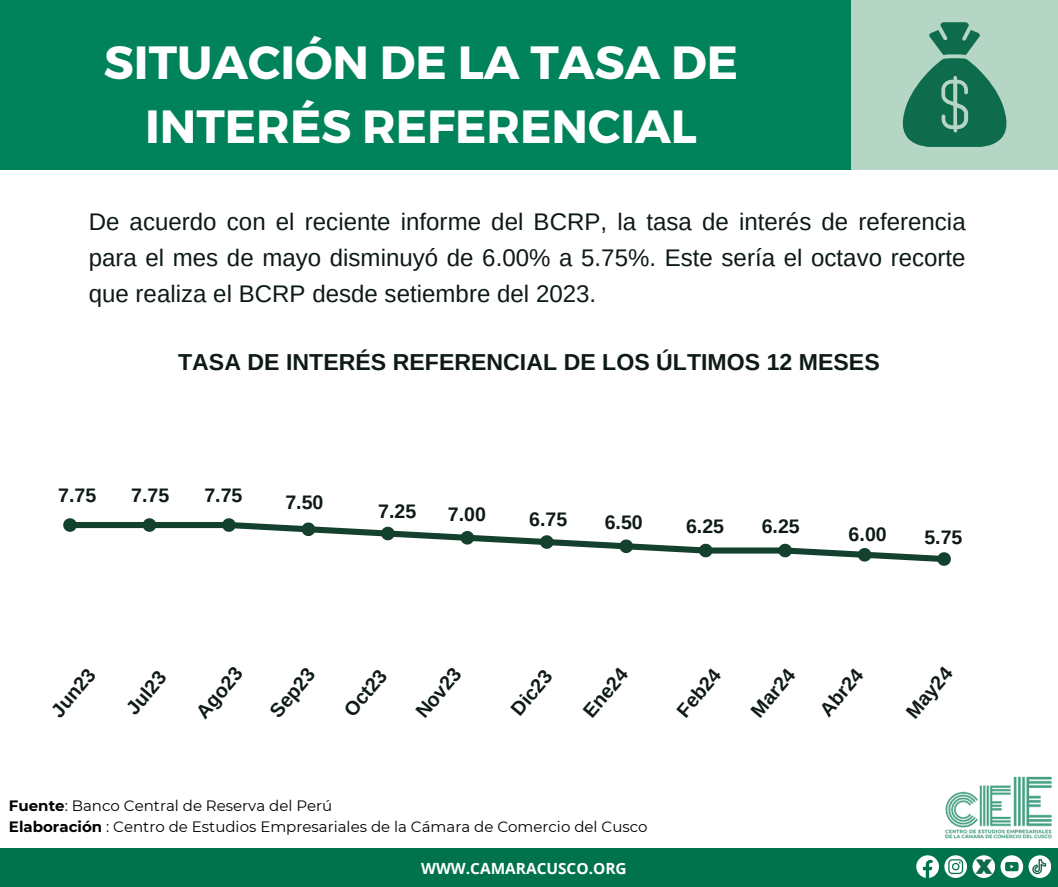
<style>
.page{position:relative;width:1058px;height:887px;background:#fff}
.page>*{position:absolute;margin:0;border:0;box-sizing:border-box;transform-origin:0 0}
.t1{font:700 46.5px/64.2px "Montserrat";color:#fff;text-align:center}
.t2{font:24px/36px "Arimo";color:#0e1a14;text-align:justify}
.t3{font:700 23.1px "Arimo";color:#0e1a14}
.t4{font:700 19.5px "Arimo";color:#0e1a14}
.t5{font:700 15.45px "Open Sans";color:#fff}
.t6{font:15px "Montserrat";color:#000}
.s1{font-weight:700}
</style>
<div class="page">
<div style="left:0;top:0;width:851px;height:169px;background:#00825a"></div>
<div style="left:851px;top:0;width:207px;height:169px;background:#b5d5c5"></div>
<div style="left:0;top:848px;width:1058px;height:38px;background:#00734d"></div>
<svg style="left:916px;top:855px;width:22px;height:22px"></svg>
<svg style="left:944px;top:855px;width:22px;height:22px"></svg>
<svg style="left:1000px;top:855px;width:23px;height:22px"></svg>
<div style="left:1028px;top:855px;width:23px;height:22px;background:#fff;border-radius:50%"></div>
<svg style="left:1032px;top:859px;width:14px;height:15px"></svg>
<svg style="left:972px;top:855px;width:23px;height:22px"></svg>
<svg style="left:975px;top:859px;width:17px;height:14px"></svg>
<img style="left:945px;top:776px;width:107px;height:63px">
<div style="left:70px;top:522px;width:79px;height:6px;background:#14412e"></div>
<div style="left:149px;top:522px;width:80px;height:6px;background:#14412e"></div>
<div style="left:705px;top:547px;width:80px;height:6px;background:#14412e"></div>
<svg style="left:63px;top:518px;width:14px;height:14px"></svg>
<svg style="left:143px;top:518px;width:13px;height:14px"></svg>
<svg style="left:222px;top:518px;width:490px;height:39px"></svg>
<svg style="left:778px;top:543px;width:172px;height:23px"></svg>
<svg style="left:902px;top:22px;width:105px;height:125px"></svg>
<p class="t1" style="left:104px;top:28px;width:636px">SITUACIÓN DE LA TASA DE<br>INTERÉS REFERENCIAL</p>
<h4 class="t2" style="left:89px;top:204px;width:878px">De acuerdo con el reciente informe del BCRP, la tasa de interés de referencia para el mes de mayo disminuyó de 6.00% a 5.75%. Este sería el octavo recorte que realiza el BCRP desde setiembre del 2023.</h4>
<p class="t3" style="left:178px;top:349px;width:703px">TASA DE INTERÉS REFERENCIAL DE LOS ÚLTIMOS 12 MESES</p>
<h4 class="t4" style="left:58px;top:485px;width:40px">7.75</h4>
<h4 class="t4" style="left:131px;top:485px;width:40px">7.75</h4>
<h4 class="t4" style="left:204px;top:485px;width:40px">7.75</h4>
<h4 class="t4" style="left:285px;top:491px;width:40px">7.50</h4>
<h4 class="t4" style="left:378px;top:500px;width:40px">7.25</h4>
<h4 class="t4" style="left:448px;top:503px;width:40px">7.00</h4>
<h4 class="t4" style="left:529px;top:508px;width:40px">6.75</h4>
<h4 class="t4" style="left:604px;top:511px;width:40px">6.50</h4>
<h4 class="t4" style="left:686px;top:515px;width:40px">6.25</h4>
<h4 class="t4" style="left:761px;top:515px;width:40px">6.25</h4>
<p class="t4" style="left:848px;top:523px;width:40px">6.00</p>
<p class="t4" style="left:924px;top:526px;width:40px">5.75</p>
<h4 class="t4" style="left:47px;top:707px;width:58px;rotate:-50deg">Jun23</h4>
<h4 class="t4" style="left:122px;top:704px;width:52px;rotate:-50deg">Jul23</h4>
<h4 class="t4" style="left:192px;top:708px;width:61px;rotate:-50deg">Ago23</h4>
<h4 class="t4" style="left:265px;top:707px;width:59px;rotate:-50deg">Sep23</h4>
<h4 class="t4" style="left:339px;top:706px;width:56px;rotate:-50deg">Oct23</h4>
<h4 class="t4" style="left:411px;top:708px;width:60px;rotate:-50deg">Nov23</h4>
<h4 class="t4" style="left:506px;top:705px;width:54px;rotate:-50deg">Dic23</h4>
<h4 class="t4" style="left:578px;top:707px;width:59px;rotate:-50deg">Ene24</h4>
<h4 class="t4" style="left:672px;top:707px;width:58px;rotate:-50deg">Feb24</h4>
<h4 class="t4" style="left:746px;top:707px;width:58px;rotate:-50deg">Mar24</h4>
<h4 class="t4" style="left:815px;top:707px;width:57px;rotate:-50deg">Abr24</h4>
<h4 class="t4" style="left:901px;top:708px;width:61px;rotate:-50deg">May24</h4>
<h3 class="t6" style="left:9px;top:796px;width:325px"><span class="s1">Fuente</span>: Banco Central de Reserva del Perú</h3>
<h2 class="t6" style="left:9px;top:817px;width:640px"><span class="s1">Elaboración</span> : Centro de Estudios Empresariales de la Cámara de Comercio del Cusco</h2>
<h4 class="t5" style="left:421px;top:857px;width:207px">WWW.CAMARACUSCO.ORG</h4>
</div>
